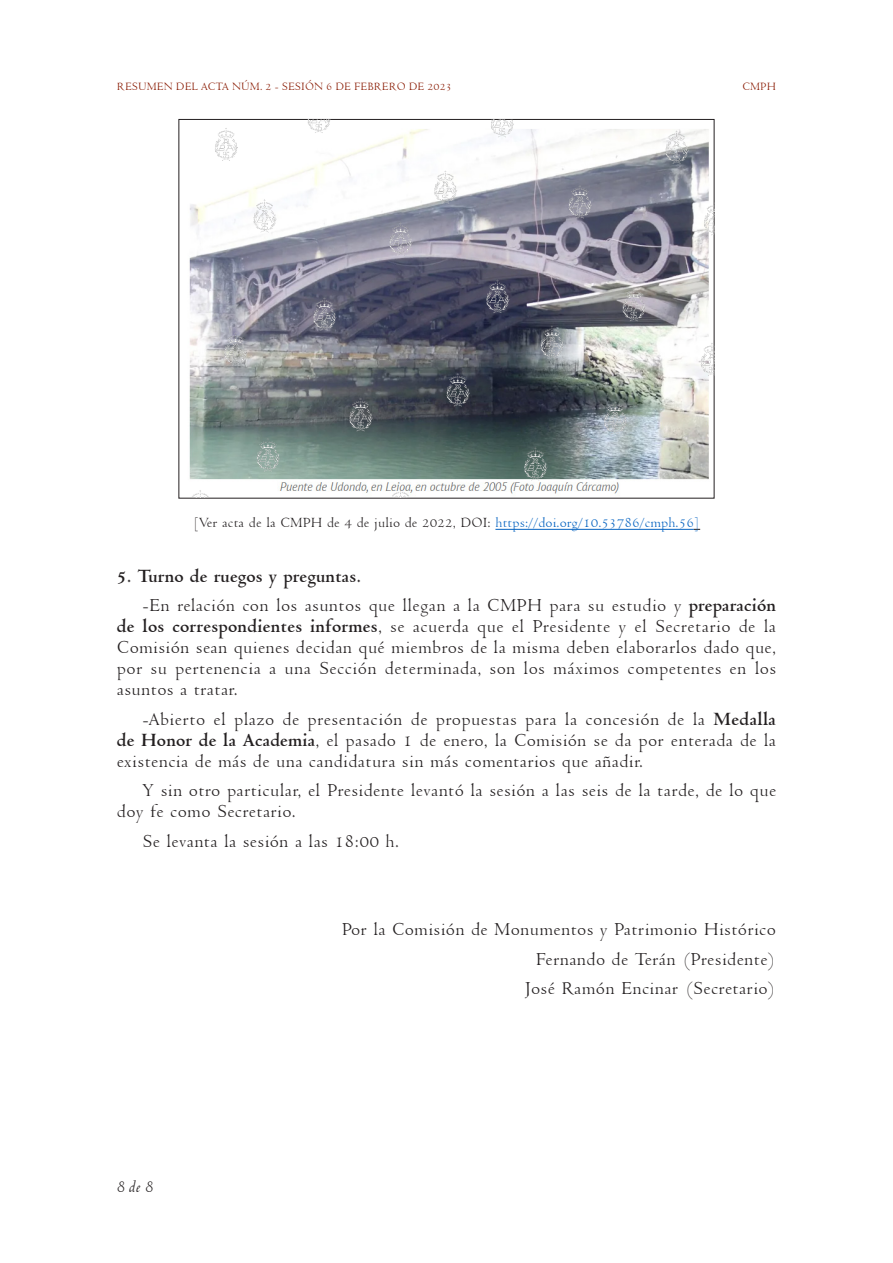
<style>
.page{position:relative;width:893px;height:1263px;background:#fff}
.page>*{position:absolute;margin:0;border:0;box-sizing:border-box;transform-origin:0 0}
.t1{font:19.5px/21px "Venetian 301 BT";letter-spacing:.01em;color:#231f20}
.t2{font:italic 18px "Venetian 301 BT";color:#231f20}
.t3{font:15px "Venetian 301 BT";color:#231f20}
.t4{font:12px "Venetian 301 BT";color:#891a02}
.s1{color:#0563c1}
.s2{font-weight:700}
</style>
<div class="page">
<hr style="left:495px;top:529px;width:199px;height:1px;background:#0563c1">
<img style="left:179px;top:119px;width:535px;height:378px">
<p class="t4" style="left:117px;top:80px;width:336px">RESUMEN DEL ACTA NÚM. 2 - SESIÓN 6 DE FEBRERO DE 2023</p>
<p class="t4" style="left:742px;top:80px;width:35px">CMPH</p>
<p class="t3" style="left:193px;top:514px;width:509px">[Ver acta de la CMPH de 4 de julio de 2022, DOI: <span class="s1">https://doi.org/10.53786/cmph.56]</span></p>
<p class="t1" style="left:142px;top:561px;width:635px;line-height:29.5px;text-indent:-26px"><span class="s2">5. Turno de ruegos y preguntas.<br></span>-En relación con los asuntos que llegan a la CMPH para su estudio y <span class="s2">preparación</span></p>
<p class="t1" style="left:117px;top:616px;width:661px;text-align:justify"><span class="s2">de los correspondientes informes</span>, se acuerda que el Presidente y el Secretario de la Comisión sean quienes decidan qué miembros de la misma deben elaborarlos dado que, por su pertenencia a una Sección determinada, son los máximos competentes en los asuntos a tratar.</p>
<p class="t1" style="left:117px;top:708px;width:661px;text-align:justify;text-indent:26px">-Abierto el plazo de presentación de propuestas para la concesión de la <span class="s2">Medalla de Honor de la Academia</span>, el pasado 1 de enero, la Comisión se da por enterada de la existencia de más de una candidatura sin más comentarios que añadir.</p>
<p class="t1" style="left:117px;top:780px;width:661px;text-indent:26px">Y sin otro particular, el Presidente levantó la sesión a las seis de la tarde, de lo que doy fe como Secretario.</p>
<p class="t1" style="left:142px;top:831px;width:258px">Se levanta la sesión a las 18:00 h.</p>
<p class="t2" style="left:117px;top:1177px;width:38px">8 de 8</p>
<p class="t1" style="left:342px;top:915px;width:436px;line-height:29.5px;text-align:right">Por la Comisión de Monumentos y Patrimonio Histórico<br>Fernando de Terán (Presidente)<br>José Ramón Encinar (Secretario)</p>
</div>
